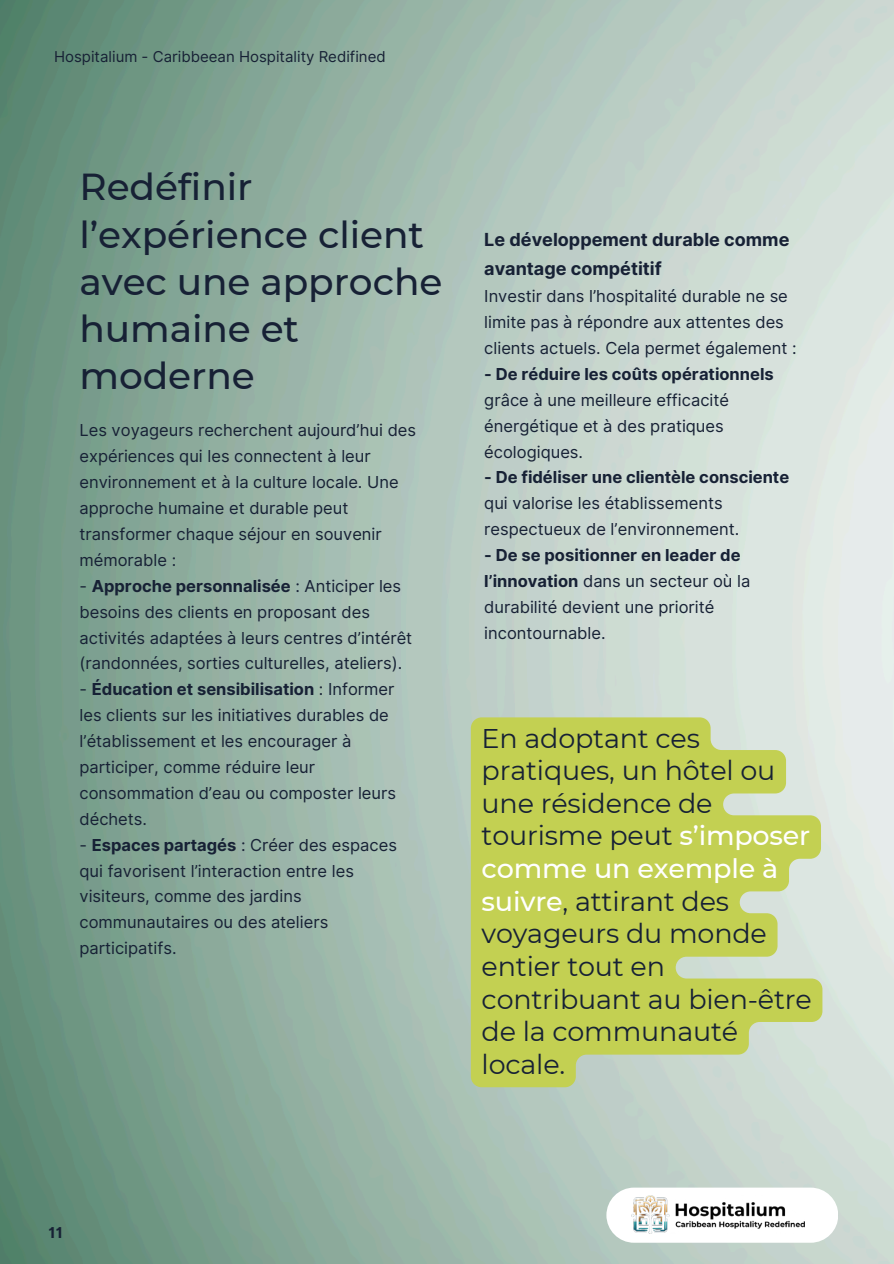
<style>
.page{position:relative;width:894px;height:1264px;background:#fff}
.page>*{position:absolute;margin:0;border:0;box-sizing:border-box;transform-origin:0 0}
.t1{font:500 37.5px/47.2px "Montserrat";letter-spacing:-.005em;color:#172135}
.t2{font:27px/32.7px "Montserrat";letter-spacing:-.005em;color:#172135}
.t3{font:700 18px/29.2px "Inter";color:#172135}
.t4{font:16.5px/25.8px "Inter";color:#172135}
.t5{font:700 16.5px "Inter";color:#172135}
.t6{font:15px "Inter";color:#172135}
.t7{font:700 15px "Inter";color:#172135}
.s1{font-weight:700}
.s2{font-weight:500;color:#fff}
</style>
<div class="page">
<img style="left:0;top:0;width:893px;height:1263px">
<div style="left:606px;top:1187px;width:231px;height:55px;background:#fff;border-radius:28px"></div>
<img style="left:631px;top:1195px;width:173px;height:38px">
<svg style="left:470px;top:717px;width:352px;height:370px;background:#c4d171"></svg>
<p class="t6" style="left:54px;top:48px;width:333px">Hospitalium - Caribbeean Hospitality Redifined</p>
<h1 class="t1" style="left:79px;top:163px;width:364px">Redéfinir l’expérience client avec une approche humaine et moderne</h1>
<p class="t4" style="left:79px;top:417px;width:338px">Les voyageurs recherchent aujourd’hui des expériences qui les connectent à leur environnement et à la culture locale. Une approche humaine et durable peut transformer chaque séjour en souvenir mémorable :</p>
<p class="t4" style="left:79px;top:573px;width:334px">- <span class="s1">Approche personnalisée</span> : Anticiper les besoins des clients en proposant des activités adaptées à leurs centres d’intérêt (randonnées, sorties culturelles, ateliers).</p>
<p class="t4" style="left:79px;top:676px;width:318px">- <span class="s1">Éducation et sensibilisation</span> : Informer les clients sur les initiatives durables de l’établissement et les encourager à participer, comme réduire leur consommation d’eau ou composter leurs déchets.</p>
<p class="t4" style="left:79px;top:831px;width:319px">- <span class="s1">Espaces partagés</span> : Créer des espaces qui favorisent l’interaction entre les visiteurs, comme des jardins communautaires ou des ateliers participatifs.</p>
<p class="t3" style="left:484px;top:225px;width:306px">Le développement durable comme avantage compétitif</p>
<p class="t4" style="left:484px;top:283px;width:314px">Investir dans l’hospitalité durable ne se limite pas à répondre aux attentes des clients actuels. Cela permet également :</p>
<p class="t5" style="left:484px;top:364px;width:291px">- De réduire les coûts opérationnels</p>
<p class="t4" style="left:484px;top:387px;width:246px">grâce à une meilleure efficacité énergétique et à des pratiques écologiques.</p>
<p class="t5" style="left:484px;top:467px;width:306px">- De fidéliser une clientèle consciente</p>
<p class="t4" style="left:484px;top:490px;width:256px">qui valorise les établissements respectueux de l’environnement.</p>
<p class="t4" style="left:484px;top:542px;width:267px"><span class="s1">- De se positionner en leader de l’innovation</span> dans un secteur où la durabilité devient une priorité incontournable.</p>
<h2 class="t2" style="left:481px;top:721px;width:331px">En adoptant ces pratiques, un hôtel ou une résidence de tourisme peut <span class="s2">s’imposer comme un exemple à suivre</span>, attirant des voyageurs du monde entier tout en contribuant au bien-être de la communauté locale.</h2>
<p class="t7" style="left:49px;top:1223px;width:16px">11</p>
</div>
